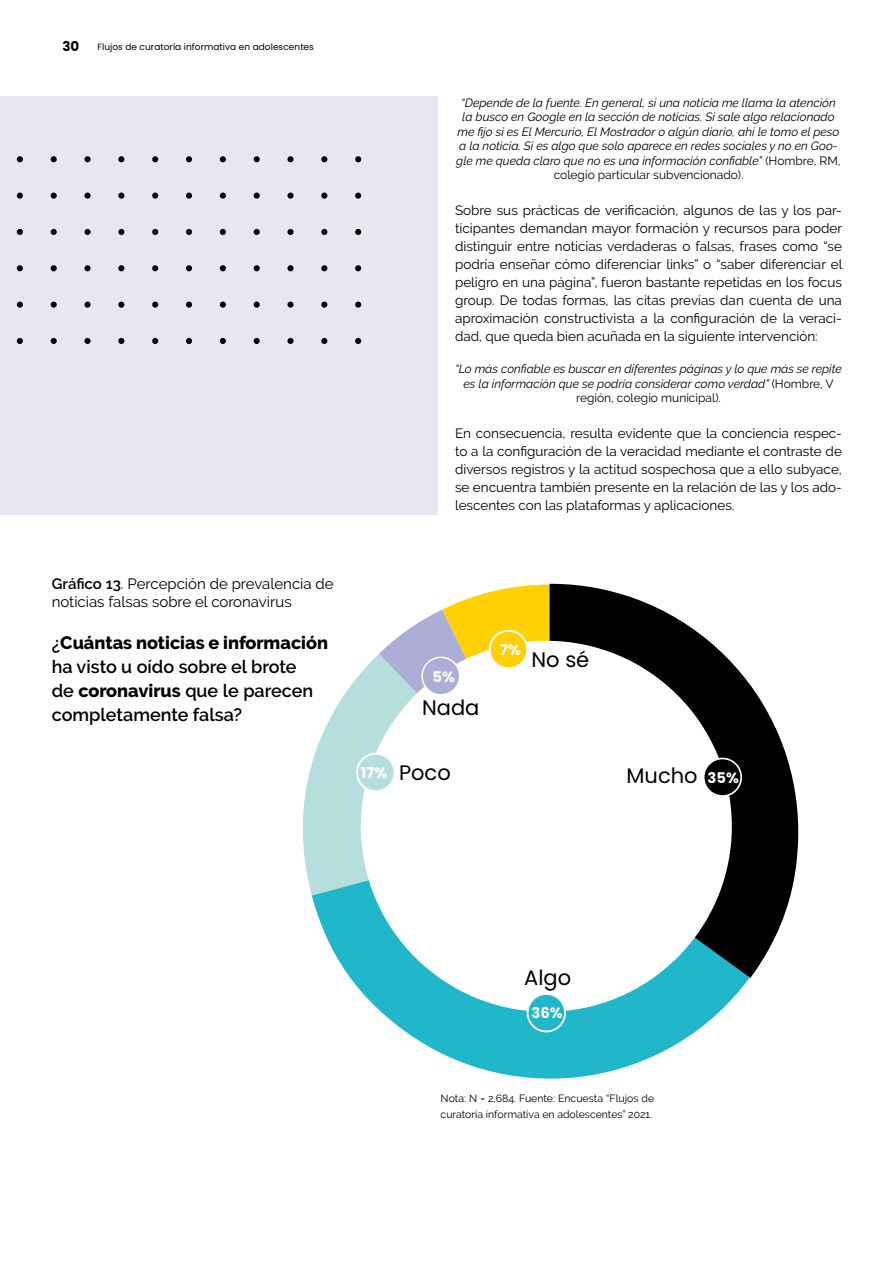
<style>
.page{position:relative;width:893px;height:1263px;background:#fff}
.page>*{position:absolute;margin:0;border:0;box-sizing:border-box;transform-origin:0 0}
.t1{font:21px "Poppins";color:#000}
.t2{font:600 18px/24px "Raleway";color:#000}
.t3{font:15px/18px "Raleway";color:#000}
.t4{font:700 14.7px "Poppins";color:#fff}
.t5{font:13.5px/18px "Raleway";color:#000;text-align:justify}
.t6{font:700 13.5px "Poppins";color:#000}
.t7{font:italic 12px/14.4px "Raleway";color:#000;text-align:center}
.t8{font:10.5px/16.5px "Raleway";color:#000}
.t9{font:9px "Poppins";letter-spacing:.005em;color:#000}
.s1{font-weight:600}
.s2{font-weight:800}
.s3{font-style:normal}
</style>
<div class="page">
<div style="left:0;top:96px;width:438px;height:418px;background:#e7e7f3"></div>
<svg style="left:379px;top:585px;width:169px;height:69px"></svg>
<svg style="left:303px;top:654px;width:174px;height:241px;fill:#b5dedc"></svg>
<svg style="left:312px;top:832px;width:437px;height:247px;fill:#20b7ca"></svg>
<svg style="left:548px;top:583px;width:251px;height:396px"></svg>
<div style="left:361px;top:641px;width:371px;height:371px;background:#fff;border-radius:50%"></div>
<div style="left:528px;top:994px;width:37px;height:37px;background:#20b7ca;border-radius:50%"></div>
<div style="left:527px;top:993px;width:39px;height:39px;border:2px solid #fff;border-radius:50%"></div>
<div style="left:704px;top:758px;width:37px;height:38px;background:#000;border-radius:50%"></div>
<div style="left:703px;top:758px;width:39px;height:39px;border:2px solid #fff;border-radius:50%"></div>
<div style="left:490px;top:631px;width:37px;height:37px;background:#ffd102;border-radius:50%"></div>
<div style="left:489px;top:630px;width:39px;height:39px;border:2px solid #fff;border-radius:50%"></div>
<div style="left:422px;top:657px;width:38px;height:38px;background:#adaed8;border-radius:50%"></div>
<div style="left:421px;top:656px;width:39px;height:39px;border:2px solid #fff;border-radius:50%"></div>
<div style="left:357px;top:754px;width:37px;height:37px;background:#b5dedc;border-radius:50%"></div>
<div style="left:356px;top:753px;width:39px;height:39px;border:2px solid #fff;border-radius:50%"></div>
<svg style="left:355px;top:156px;width:6px;height:6px"></svg>
<svg style="left:321px;top:156px;width:6px;height:6px"></svg>
<div style="left:287px;top:156px;width:7px;height:6px;background:#000;border-radius:50%"></div>
<svg style="left:254px;top:156px;width:6px;height:6px"></svg>
<svg style="left:220px;top:156px;width:6px;height:6px"></svg>
<svg style="left:186px;top:156px;width:6px;height:6px"></svg>
<svg style="left:152px;top:156px;width:6px;height:6px"></svg>
<svg style="left:118px;top:156px;width:6px;height:6px"></svg>
<div style="left:84px;top:156px;width:7px;height:6px;background:#000;border-radius:50%"></div>
<svg style="left:51px;top:156px;width:6px;height:6px"></svg>
<svg style="left:17px;top:156px;width:6px;height:6px"></svg>
<svg style="left:355px;top:193px;width:6px;height:6px"></svg>
<svg style="left:321px;top:193px;width:6px;height:6px"></svg>
<div style="left:287px;top:193px;width:7px;height:6px;background:#000;border-radius:50%"></div>
<svg style="left:254px;top:193px;width:6px;height:6px"></svg>
<svg style="left:220px;top:193px;width:6px;height:6px"></svg>
<svg style="left:186px;top:193px;width:6px;height:6px"></svg>
<svg style="left:152px;top:193px;width:6px;height:6px"></svg>
<svg style="left:118px;top:193px;width:6px;height:6px"></svg>
<div style="left:84px;top:193px;width:7px;height:6px;background:#000;border-radius:50%"></div>
<svg style="left:51px;top:193px;width:6px;height:6px"></svg>
<svg style="left:17px;top:193px;width:6px;height:6px"></svg>
<svg style="left:355px;top:229px;width:6px;height:6px"></svg>
<svg style="left:321px;top:229px;width:6px;height:6px"></svg>
<div style="left:287px;top:229px;width:7px;height:6px;background:#000;border-radius:50%"></div>
<svg style="left:254px;top:229px;width:6px;height:6px"></svg>
<svg style="left:220px;top:229px;width:6px;height:6px"></svg>
<svg style="left:186px;top:229px;width:6px;height:6px"></svg>
<svg style="left:152px;top:229px;width:6px;height:6px"></svg>
<svg style="left:118px;top:229px;width:6px;height:6px"></svg>
<div style="left:84px;top:229px;width:7px;height:6px;background:#000;border-radius:50%"></div>
<svg style="left:51px;top:229px;width:6px;height:6px"></svg>
<svg style="left:17px;top:229px;width:6px;height:6px"></svg>
<svg style="left:355px;top:265px;width:6px;height:6px"></svg>
<svg style="left:321px;top:265px;width:6px;height:6px"></svg>
<div style="left:287px;top:265px;width:7px;height:6px;background:#000;border-radius:50%"></div>
<svg style="left:254px;top:265px;width:6px;height:6px"></svg>
<svg style="left:220px;top:265px;width:6px;height:6px"></svg>
<svg style="left:186px;top:265px;width:6px;height:6px"></svg>
<svg style="left:152px;top:265px;width:6px;height:6px"></svg>
<svg style="left:118px;top:265px;width:6px;height:6px"></svg>
<div style="left:84px;top:265px;width:7px;height:6px;background:#000;border-radius:50%"></div>
<svg style="left:51px;top:265px;width:6px;height:6px"></svg>
<svg style="left:17px;top:265px;width:6px;height:6px"></svg>
<svg style="left:355px;top:302px;width:6px;height:6px"></svg>
<svg style="left:321px;top:302px;width:6px;height:6px"></svg>
<div style="left:287px;top:302px;width:7px;height:6px;background:#000;border-radius:50%"></div>
<svg style="left:254px;top:302px;width:6px;height:6px"></svg>
<svg style="left:220px;top:302px;width:6px;height:6px"></svg>
<svg style="left:186px;top:302px;width:6px;height:6px"></svg>
<svg style="left:152px;top:302px;width:6px;height:6px"></svg>
<svg style="left:118px;top:302px;width:6px;height:6px"></svg>
<div style="left:84px;top:302px;width:7px;height:6px;background:#000;border-radius:50%"></div>
<svg style="left:51px;top:302px;width:6px;height:6px"></svg>
<svg style="left:17px;top:302px;width:6px;height:6px"></svg>
<svg style="left:355px;top:338px;width:6px;height:6px"></svg>
<svg style="left:321px;top:338px;width:6px;height:6px"></svg>
<div style="left:287px;top:338px;width:7px;height:6px;background:#000;border-radius:50%"></div>
<svg style="left:254px;top:338px;width:6px;height:6px"></svg>
<svg style="left:220px;top:338px;width:6px;height:6px"></svg>
<svg style="left:186px;top:338px;width:6px;height:6px"></svg>
<svg style="left:152px;top:338px;width:6px;height:6px"></svg>
<svg style="left:118px;top:338px;width:6px;height:6px"></svg>
<div style="left:84px;top:338px;width:7px;height:6px;background:#000;border-radius:50%"></div>
<svg style="left:51px;top:338px;width:6px;height:6px"></svg>
<svg style="left:17px;top:338px;width:6px;height:6px"></svg>
<p class="t6" style="left:62px;top:39px;width:18px">30</p>
<p class="t9" style="left:98px;top:42px;width:218px">Flujos de curatoría informativa en adolescentes</p>
<p class="t3" style="left:52px;top:575px;width:283px"><span class="s1">Gráfico 13</span>. Percepción de prevalencia de noticias falsas sobre el coronavirus</p>
<h2 class="t2" style="left:52px;top:631px;width:278px">¿<span class="s2">Cuántas noticias e información </span>ha visto u oído sobre el brote<br>de <span class="s2">coronavirus</span> que le parecen completamente falsa?</h2>
<p class="t7" style="left:456px;top:95px;width:386px">“Depende de la fuente. En general, si una noticia me llama la atención la busco en Google en la sección de noticias. Si sale algo relacionado me fijo si es El Mercurio, El Mostrador o algún diario, ahí le tomo el peso a la noticia. Si es algo que solo aparece en redes sociales y no en Goo&shy;gle me queda claro que no es una información confiable” <span class="s3">(Hombre, RM, colegio particular subvencionado).</span></p>
<p class="t5" style="left:455px;top:201px;width:389px">Sobre sus prácticas de verificación, algunos de las y los par&shy;ticipantes demandan mayor formación y recursos para poder distinguir entre noticias verdaderas o falsas, frases como “se podría enseñar cómo diferenciar links” o “saber diferenciar el peligro en una página”, fueron bastante repetidas en los focus group. De todas formas, las citas previas dan cuenta de una aproximación constructivista a la configuración de la veraci&shy;dad, que queda bien acuñada en la siguiente intervención:</p>
<p class="t7" style="left:455px;top:362px;width:388px">“Lo más confiable es buscar en diferentes páginas y lo que más se repite es la información que se podría considerar como verdad” <span class="s3">(Hombre, V región, colegio municipal).</span></p>
<p class="t5" style="left:455px;top:424px;width:388px">En consecuencia, resulta evidente que la conciencia respec&shy;to a la configuración de la veracidad mediante el contraste de diversos registros y la actitud sospechosa que a ello subyace, se encuentra también presente en la relación de las y los ado&shy;lescentes con las plataformas y aplicaciones.</p>
<p class="t4" style="left:432px;top:668px;width:24px">5%</p>
<h1 class="t1" style="left:422px;top:695px;width:59px">Nada</h1>
<p class="t4" style="left:361px;top:764px;width:28px">17%</p>
<h1 class="t1" style="left:399px;top:760px;width:53px">Poco</h1>
<p class="t4" style="left:500px;top:641px;width:22px">7%</p>
<h1 class="t1" style="left:531px;top:647px;width:59px">No sé</h1>
<h1 class="t1" style="left:627px;top:764px;width:73px">Mucho</h1>
<p class="t4" style="left:708px;top:769px;width:33px">35%</p>
<h1 class="t1" style="left:524px;top:966px;width:48px">Algo</h1>
<p class="t4" style="left:531px;top:1005px;width:33px">36%</p>
<p class="t8" style="left:441px;top:1090px;width:215px">Nota: N = 2,684. Fuente: Encuesta “Flujos de curatoría informativa en adolescentes” 2021.</p>
</div>
